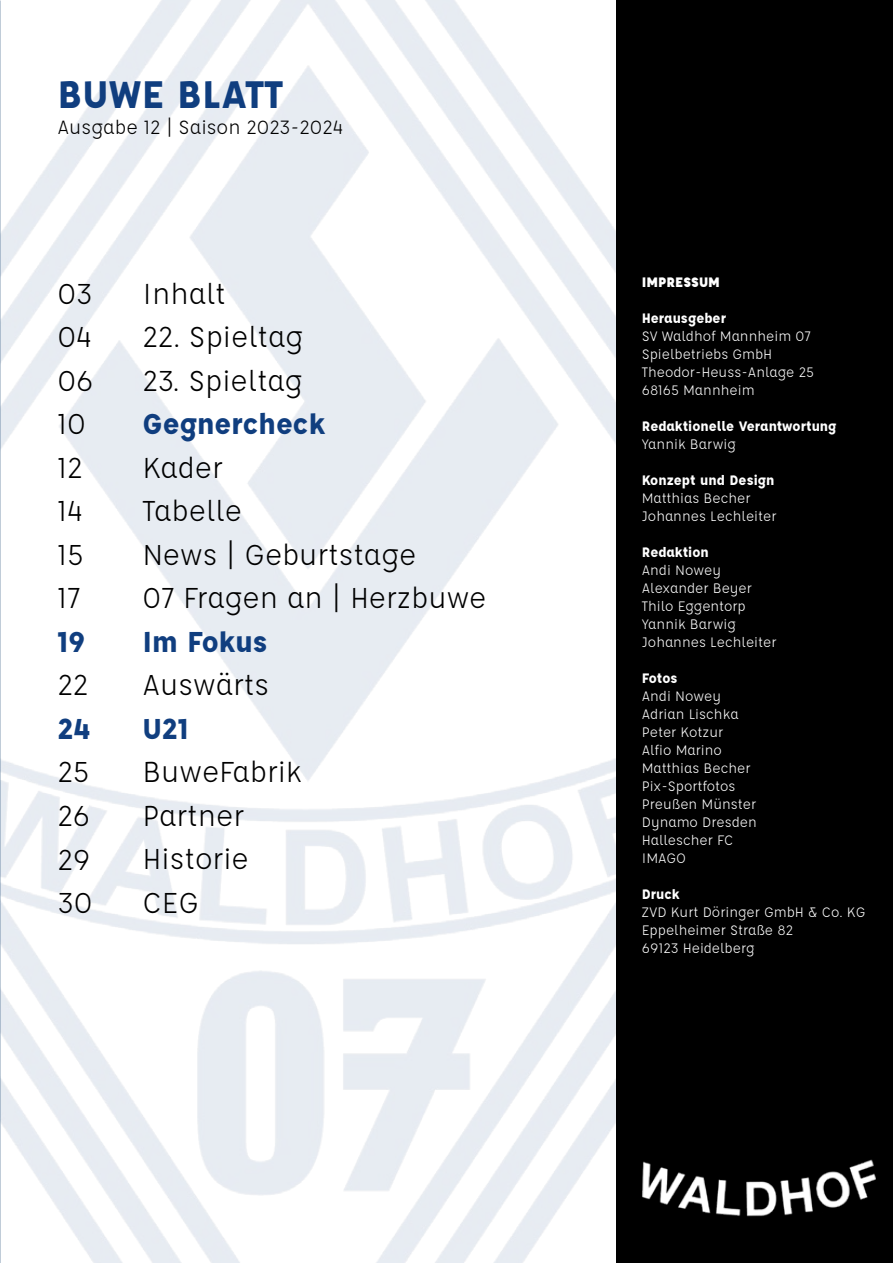
<style>
.page{position:relative;width:893px;height:1263px;background:#fff}
.page>*{position:absolute;margin:0;border:0;box-sizing:border-box;transform-origin:0 0}
.t1{font:700 42px "Affogato";color:#103e7f}
.t2{font:31.5px/43.5px "Affogato";color:#000}
.t3{font:700 31.5px "Affogato";color:#103e7f}
.t4{font:21px "Affogato";color:#000}
.t5{font:15px/18px "Affogato";color:#fff}
.t6{font:700 15px "Affogato";color:#fff}
.t7{font:900 15px "Affogato";color:#fff}
</style>
<div class="page">
<img style="left:1px;top:0;width:616px;height:1263px">
<div style="left:617px;top:0;width:276px;height:1263px;background:#000"></div>
<img style="left:642px;top:1159px;width:234px;height:58px">
<img style="left:0;top:0;width:1px;height:1263px">
<img style="left:0;top:0;width:1px;height:945px">
<h1 class="t1" style="left:57px;top:68px;width:228px">BUWE BLATT</h1>
<h3 class="t4" style="left:57px;top:114px;width:287px">Ausgabe 12 | Saison 2023-2024</h3>
<h2 class="t2" style="left:57px;top:272px;width:37px">03<br>04<br>06<br>10<br>12<br>14<br>15<br>17</h2>
<h2 class="t3" style="left:57px;top:621px;width:29px">19</h2>
<h2 class="t2" style="left:57px;top:663px;width:32px">22</h2>
<h2 class="t3" style="left:57px;top:708px;width:35px">24</h2>
<h2 class="t2" style="left:57px;top:750px;width:36px;text-align:justify">25<br>26<br>29<br>30</h2>
<h2 class="t2" style="left:142px;top:272px;width:85px">Inhalt</h2>
<h2 class="t2" style="left:142px;top:315px;width:162px">22. Spieltag</h2>
<h2 class="t2" style="left:142px;top:359px;width:162px">23. Spieltag</h2>
<h2 class="t3" style="left:142px;top:404px;width:184px">Gegnercheck</h2>
<h2 class="t2" style="left:142px;top:446px;width:346px">Kader<br>Tabelle<br>News | Geburtstage<br>07 Fragen an | Herzbuwe</h2>
<h2 class="t3" style="left:142px;top:621px;width:127px">Im Fokus</h2>
<h2 class="t2" style="left:142px;top:663px;width:128px">Auswärts</h2>
<h2 class="t3" style="left:142px;top:708px;width:48px">U21</h2>
<h2 class="t2" style="left:142px;top:750px;width:161px">BuweFabrik<br>Partner<br>Historie<br>CEG</h2>
<p class="t7" style="left:642px;top:272px;width:80px">IMPRESSUM</p>
<p class="t6" style="left:642px;top:309px;width:86px">Herausgeber</p>
<p class="t5" style="left:642px;top:327px;width:174px">SV Waldhof Mannheim 07<br>Spielbetriebs GmbH<br>Theodor-Heuss-Anlage 25<br>68165 Mannheim</p>
<p class="t6" style="left:642px;top:417px;width:196px">Redaktionelle Verantwortung</p>
<p class="t5" style="left:642px;top:435px;width:96px">Yannik Barwig</p>
<p class="t6" style="left:642px;top:471px;width:134px">Konzept und Design</p>
<p class="t5" style="left:642px;top:489px;width:136px">Matthias Becher<br>Johannes Lechleiter</p>
<p class="t6" style="left:642px;top:543px;width:69px">Redaktion</p>
<p class="t5" style="left:642px;top:561px;width:136px">Andi Nowey<br>Alexander Beyer<br>Thilo Eggentorp<br>Yannik Barwig<br>Johannes Lechleiter</p>
<p class="t6" style="left:642px;top:669px;width:37px">Fotos</p>
<p class="t5" style="left:642px;top:687px;width:117px">Andi Nowey<br>Adrian Lischka<br>Peter Kotzur<br>Alfio Marino<br>Matthias Becher<br>Pix-Sportfotos<br>Preußen Münster<br>Dynamo Dresden<br>Hallescher FC<br>IMAGO</p>
<p class="t6" style="left:642px;top:885px;width:39px">Druck</p>
<p class="t5" style="left:642px;top:903px;width:225px">ZVD Kurt Döringer GmbH &amp; Co. KG<br>Eppelheimer Straße 82<br>69123 Heidelberg</p>
</div>
